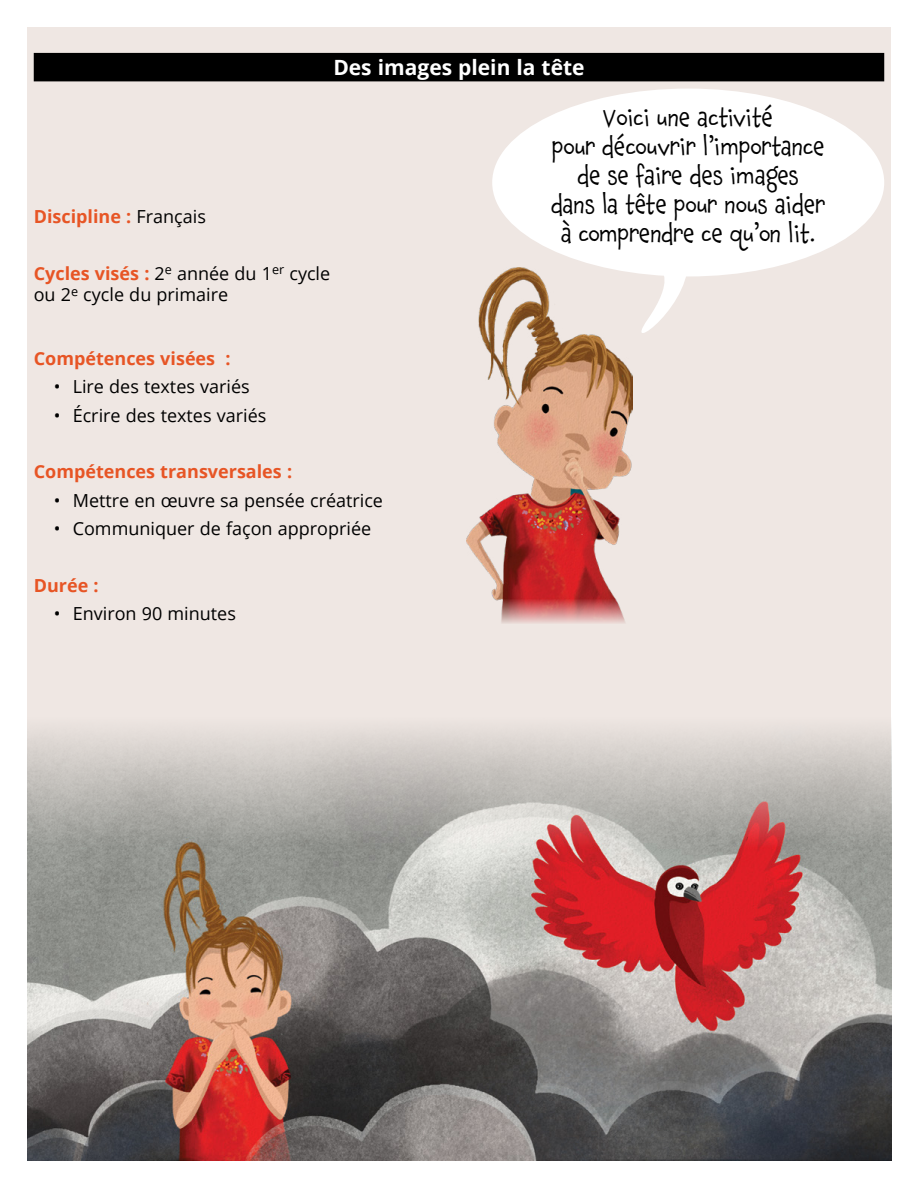
<style>
.page{position:relative;width:918px;height:1188px;background:#fff}
.page>*{position:absolute;margin:0;border:0;box-sizing:border-box;transform-origin:0 0}
.Texte_numéroté{font:24.3px/29.1px "Chaloops";color:#000;text-align:center}
.Étapes{font:700 21px "Open Sans";color:#fff}
.Texte_numéroté-exerc{font:18px "Open Sans";color:#000}
.Texte_numéroté-exerc-2{font:700 18px "Open Sans";color:#e75525}
.Texte_no_indent{font:18px/21.6px "Open Sans";color:#000}
.s1{font-weight:400;color:#000}
.s2{font-weight:700;color:#e75525}
</style>
<div class="page">
<div style="left:27px;top:27px;width:864px;height:1134px;background:#efe7e3"></div>
<div style="left:34px;top:53px;width:850px;height:28px;background:#000"></div>
<div style="left:492px;top:89px;width:392px;height:187px;background:#fff;border-radius:50%"></div>
<svg style="left:633px;top:272px;width:64px;height:61px"></svg>
<img style="left:467px;top:268px;width:166px;height:355px">
<img style="left:27px;top:729px;width:864px;height:432px">
<p class="Étapes" style="left:333px;top:52px;width:253px">Des images plein la tête</p>
<p class="Texte_numéroté-exerc-2" style="left:34px;top:204px;width:174px">Discipline : <span class="s1">Français</span></p>
<p class="Texte_no_indent" style="left:34px;top:262px;width:298px"><span class="s2">Cycles visés :</span> 2<sup>e</sup> année du 1<sup>er</sup> cycle ou 2<sup>e</sup> cycle du primaire</p>
<p class="Texte_numéroté-exerc-2" style="left:34px;top:346px;width:198px">Compétences visées :</p>
<p class="Texte_numéroté-exerc" style="left:54px;top:374px;width:197px">• Lire des textes variés</p>
<p class="Texte_numéroté-exerc" style="left:54px;top:403px;width:214px">• Écrire des textes variés</p>
<p class="Texte_numéroté-exerc-2" style="left:34px;top:459px;width:260px">Compétences transversales :</p>
<p class="Texte_numéroté-exerc" style="left:54px;top:488px;width:331px">• Mettre en œuvre sa pensée créatrice</p>
<p class="Texte_numéroté-exerc" style="left:54px;top:516px;width:319px">• Communiquer de façon appropriée</p>
<p class="Texte_numéroté-exerc-2" style="left:34px;top:572px;width:66px">Durée :</p>
<p class="Texte_numéroté-exerc" style="left:54px;top:601px;width:183px">• Environ 90 minutes</p>
<p class="Texte_numéroté" style="left:551px;top:103px;width:276px">Voici une activité<br>pour découvrir l’importance de se faire des images<br>dans la tête pour nous aider à comprendre ce qu’on lit.</p>
</div>
